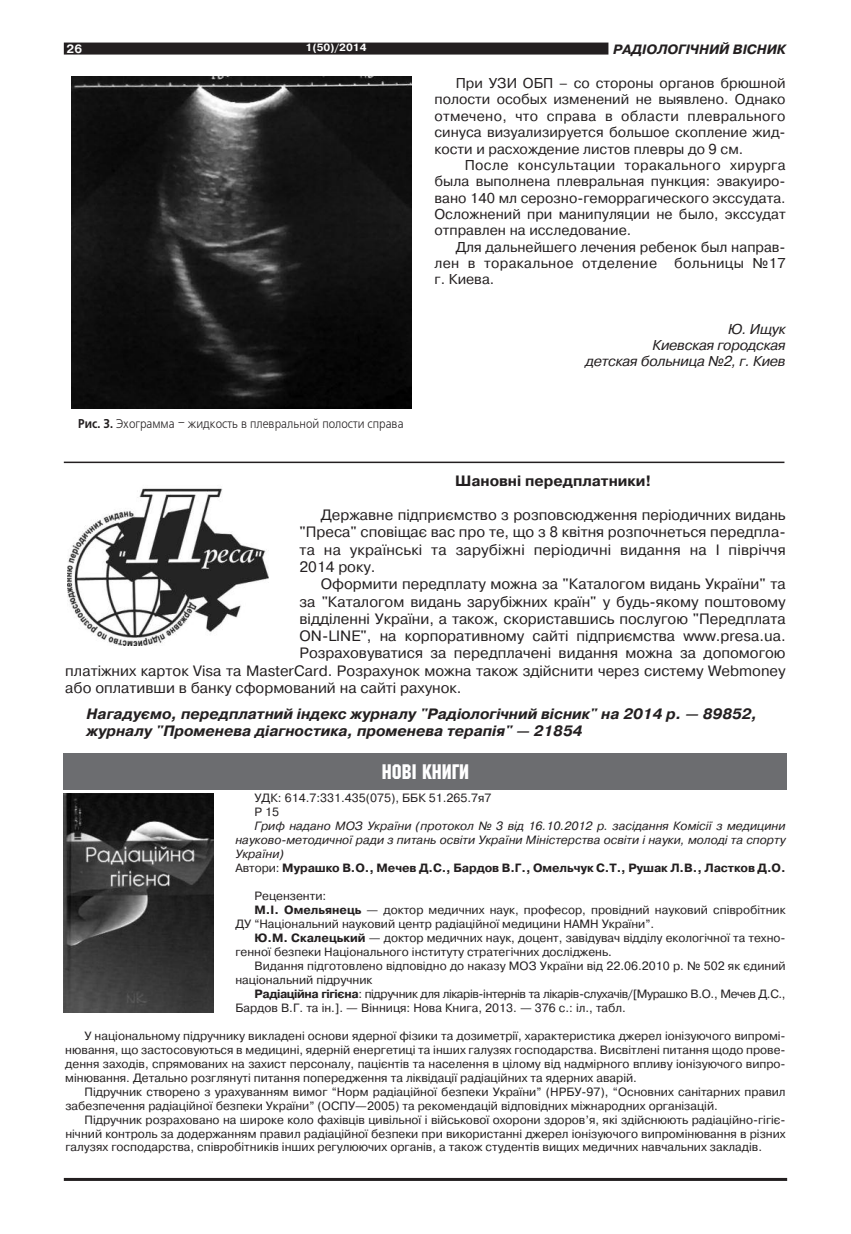
<style>
.page{position:relative;width:851px;height:1234px;background:#fff}
.page>*{position:absolute;margin:0;border:0;box-sizing:border-box;transform-origin:0 0}
.t1{font:21px "Machine C";color:#fff}
.t2{font:15px/17.2px "Pragmatica C";color:#231f20;text-align:justify}
.t3{font:italic 700 15px/17.2px "Pragmatica C";color:#231f20}
.t4{font:700 15px "Pragmatica C";color:#231f20}
.t5{font:14.25px/16.4px "Pragmatica C";color:#231f20;text-align:justify}
.t6{font:italic 14.25px/16.4px "Pragmatica C";letter-spacing:-.02em;color:#231f20;text-align:right}
.t7{font:italic 700 13.5px "Pragmatica C";color:#231f20}
.t8{font:12.75px "Free Set C";color:#231f20;scale:.9 1}
.t9{font:12px/14px "Pragmatica C";color:#231f20}
.t10{font:italic 12px/14px "Pragmatica C";color:#231f20}
.t11{font:12px "Pragmatica C";letter-spacing:-.03em;color:#231f20}
.t12{font:700 12px "Pragmatica C";color:#fff}
.t13{font:700 10.5px "Pragmatica C";color:#fff}
.s1{font-weight:700}
.s2{font-style:normal}
.s3{font-weight:700;font-style:normal}
</style>
<div class="page">
<div style="left:64px;top:43px;width:544px;height:12px;background:#231f20"></div>
<hr style="left:64px;top:1177px;width:723px;height:3px;background:#231f20">
<img style="left:71px;top:77px;width:340px;height:331px">
<div style="left:64px;top:793px;width:153px;height:219px;background:linear-gradient(to bottom,#fff,#fff)"></div>
<img style="left:64px;top:793px;width:149px;height:219px">
<div style="left:64px;top:752px;width:723px;height:37px;background:#6c6d70"></div>
<img style="left:67px;top:488px;width:202px;height:157px">
<hr style="left:64px;top:461px;width:720px;height:2px;background:#231f20">
<p class="t12" style="left:67px;top:41px;width:17px">26</p>
<p class="t13" style="left:305px;top:42px;width:63px">1(50)/2014</p>
<p class="t7" style="left:613px;top:41px;width:174px">РАДІОЛОГІЧНИЙ ВІСНИК</p>
<p class="t5" style="left:434px;top:75px;width:352px;text-indent:21px">При УЗИ ОБП – со стороны органов брюшной полости особых изменений не выявлено. Однако отмечено, что справа в области плеврального синуса визуализируется большое скопление жид&shy;кости и расхождение листов плевры до 9 см.</p>
<p class="t5" style="left:434px;top:157px;width:352px;text-indent:30px">После консультации торакального хирурга была выполнена плевральная пункция: эвакуиро&shy;вано 140 мл серозно-геморрагического экссудата.<br>Осложнений при манипуляции не было, экссудат отправлен на исследование.</p>
<p class="t5" style="left:434px;top:238px;width:352px;text-indent:21px">Для дальнейшего лечения ребенок был направ&shy;лен в торакальное отделение больницы №17 г. Киева.</p>
<p class="t6" style="left:585px;top:320px;width:201px">Ю. Ищук<br>Киевская городская<br>детская больница №2, г. Киев</p>
<p class="t8" style="left:78px;top:416px;width:363px"><span class="s1">Рис. 3.</span> Эхограмма – жидкость в плевральной полости справа</p>
<p class="t4" style="left:455px;top:471px;width:198px">Шановні передплатники!</p>
<p class="t2" style="left:299px;top:506px;width:487px;text-indent:21px">Державне підприємство з розповсюдження періодичних видань "Преса" сповіщає вас про те, що з 8 квітня розпочнеться передпла&shy;та на українські та зарубіжні періодичні видання на І півріччя 2014 року.</p>
<p class="t2" style="left:321px;top:575px;width:466px">Оформити передплату можна за "Каталогом видань України" та</p>
<p class="t2" style="left:299px;top:592px;width:487px">за "Каталогом видань зарубіжних країн" у будь якому поштовому</p>
<p class="t2" style="left:299px;top:610px;width:487px">відділенні України, а також, скориставшись послугою "Передплата</p>
<p class="t2" style="left:299px;top:627px;width:487px">ON LINE", на корпоративному сайті підприємства www.presa.ua.</p>
<p class="t2" style="left:299px;top:644px;width:487px">Розраховуватися за передплачені видання можна за допомогою</p>
<p class="t2" style="left:65px;top:661px;width:721px">платіжних карток Visa та MasterCard. Розрахунок можна також здійснити через систему Webmoney</p>
<p class="t2" style="left:65px;top:679px;width:397px">або оплативши в банку сформований на сайті рахунок.</p>
<p class="t3" style="left:87px;top:705px;width:672px">Нагадуємо, передплатний індекс журналу "Радіологічний вісник" на 2014 р. — 89852, журналу "Променева діагностика, променева терапія" — 21854</p>
<h1 class="t1" style="left:382px;top:759px;width:89px">НОВІ КНИГИ</h1>
<p class="t9" style="left:254px;top:791px;width:238px">УДК: 614.7:331.435(075), ББК 51.265.7я7<br>Р 15</p>
<p class="t10" style="left:235px;top:819px;width:551px;text-indent:19px">Гриф надано МОЗ України (протокол № 3 від 16.10.2012 р. засідання Комісії з медицини науково-методичної ради з питань освіти України Міністерства освіти і науки, молоді та спорту України)<br><span class="s2">Автори:</span> <span class="s3">Мурашко В.О., Мечев Д.С., Бардов В.Г., Омельчук С.Т., Рушак Л.В., Ластков Д.О.</span></p>
<p class="t9" style="left:254px;top:888px;width:73px">Рецензенти:</p>
<p class="t9" style="left:254px;top:902px;width:532px"><span class="s1">М.І. Омельянець</span> — доктор медичних наук, професор, провідний науковий співробітник</p>
<p class="t9" style="left:235px;top:916px;width:420px">ДУ “Національний науковий центр радіаційної медицини НАМН України”.</p>
<p class="t9" style="left:254px;top:930px;width:532px"><span class="s1">Ю.М. Скалецький</span> — доктор медичних наук, доцент, завідувач відділу екологічної та техно-</p>
<p class="t9" style="left:235px;top:944px;width:378px">генної безпеки Національного інституту стратегічних досліджень.</p>
<p class="t9" style="left:254px;top:958px;width:532px">Видання підготовлено відповідно до наказу МОЗ України від 22.06.2010 р. № 502 як єдиний</p>
<p class="t9" style="left:235px;top:972px;width:138px">національний підручник</p>
<p class="t11" style="left:254px;top:986px;width:532px"><span class="s1">Радіаційна гігієна</span>: підручник для лікарів-інтернів та лікарів-слухачів/[Мурашко В.О., Мечев Д.С.,</p>
<p class="t9" style="left:235px;top:1000px;width:392px">Бардов В.Г. та ін.]. — Вінниця: Нова Книга, 2013. — 376 с.: іл., табл.</p>
<p class="t9" style="left:65px;top:1028px;width:721px;text-align:justify;text-indent:19px">У національному підручнику викладені основи ядерної фізики та дозиметрії, характеристика джерел іонізуючого випромі&shy;нювання, що застосовуються в медицині, ядерній енергетиці та інших галузях господарства. Висвітлені питання щодо прове&shy;дення заходів, спрямованих на захист персоналу, пацієнтів та населення в цілому від надмірного впливу іонізуючого випро&shy;мінювання. Детально розглянуті питання попередження та ліквідації радіаційних та ядерних аварій.</p>
<p class="t9" style="left:65px;top:1084px;width:721px;text-indent:19px">Підручник створено з урахуванням вимог “Норм радіаційної безпеки України” (НРБУ-97), “Основних санітарних правил забезпечення радіаційної безпеки України” (ОСПУ—2005) та рекомендацій відповідних міжнародних організацій.</p>
<p class="t9" style="left:65px;top:1112px;width:721px;text-align:justify;text-indent:19px">Підручник розраховано на широке коло фахівців цивільної і військової охорони здоров’я, які здійснюють радіаційно-гігіє&shy;нічний контроль за додержанням правил радіаційної безпеки при використанні джерел іонізуючого випромінювання в різних галузях господарства, співробітників інших регулюючих органів, а також студентів вищих медичних навчальних закладів.</p>
</div>
